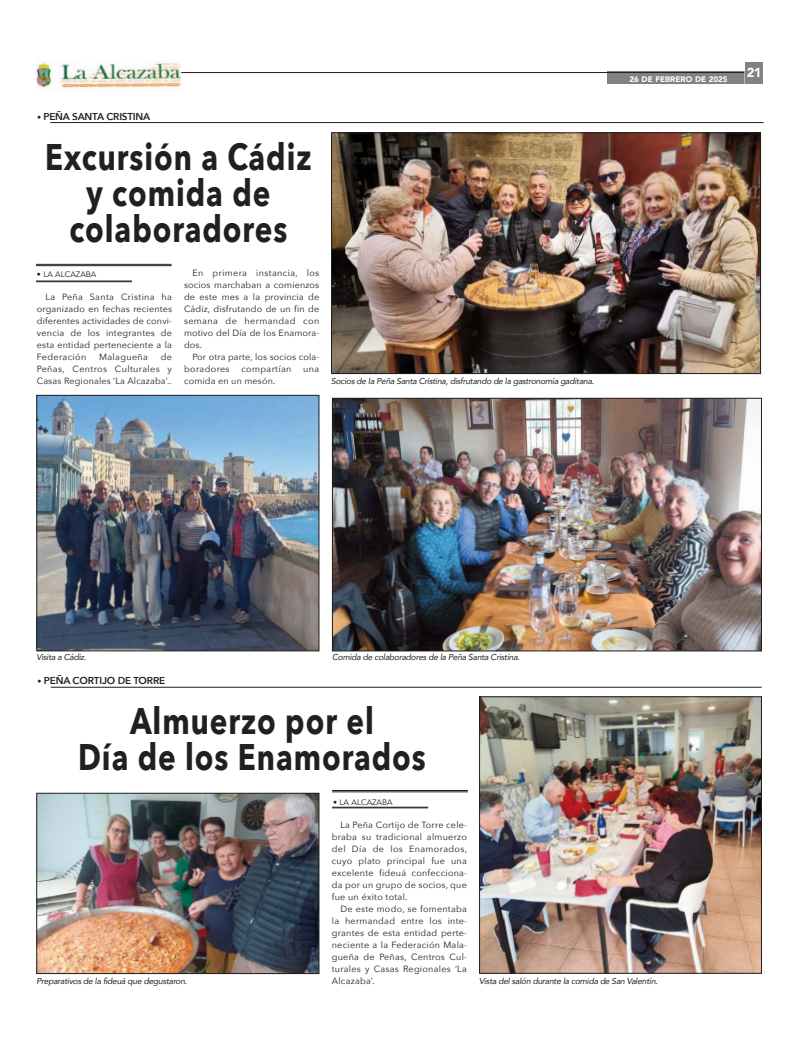
<style>
.page{position:relative;width:800px;height:1049px;background:#fff}
.page>*{position:absolute;margin:0;border:0;box-sizing:border-box;transform-origin:0 0}
.t1{font:700 37px/36px "Avenir Next";letter-spacing:.03em;color:#221f1f;text-align:center;scale:.8 1}
.t2{font:900 13px "Avenir";color:#fff}
.t3{font:600 10px "Avenir Next";letter-spacing:-.02em;color:#221f1f}
.t4{font:9px/12px "Avenir Next";letter-spacing:.03em;color:#221f1f;text-align:justify}
.t5{font:italic 8.5px "Avenir";letter-spacing:-.03em;color:#221f1f}
.t6{font:8px "Avenir";color:#221f1f}
.t7{font:900 8px "Avenir";color:#fff}
.s1{font-family:"Avenir";font-weight:400;font-size:8px}
</style>
<div class="page">
<div style="left:607px;top:72px;width:143px;height:12px;background:#808284"></div>
<hr style="left:181px;top:72px;width:563px;height:1px;background:#221f1f">
<svg style="left:744px;top:71px;width:1px;height:13px"></svg>
<div style="left:745px;top:63px;width:18px;height:21px;background:#808284"></div>
<img style="left:37px;top:60px;width:144px;height:31px">
<hr style="left:51px;top:687px;width:710px;height:1px;background:#221f1f">
<img style="left:38px;top:795px;width:279px;height:177px">
<div style="left:36px;top:793px;width:283px;height:181px;border:1px solid #221f1f"></div>
<hr style="left:36px;top:264px;width:135px;height:1px;background:#221f1f">
<hr style="left:36px;top:265px;width:135px;height:1px;background:#221f1f">
<hr style="left:36px;top:281px;width:96px;height:1px;background:#221f1f">
<hr style="left:332px;top:790px;width:135px;height:1px;background:#221f1f">
<hr style="left:332px;top:792px;width:135px;height:1px;background:#221f1f">
<hr style="left:332px;top:807px;width:96px;height:1px;background:#221f1f">
<hr style="left:332px;top:808px;width:96px;height:1px;background:#221f1f">
<hr style="left:50px;top:122px;width:713px;height:1px;background:#221f1f">
<img style="left:39px;top:397px;width:278px;height:252px">
<div style="left:37px;top:395px;width:282px;height:256px;border:1px solid #221f1f"></div>
<img style="left:481px;top:698px;width:278px;height:273px">
<div style="left:479px;top:696px;width:282px;height:277px;border:1px solid #221f1f"></div>
<img style="left:334px;top:400px;width:425px;height:249px">
<div style="left:332px;top:398px;width:429px;height:253px;border:1px solid #221f1f"></div>
<img style="left:333px;top:135px;width:425px;height:237px">
<div style="left:331px;top:133px;width:429px;height:241px;border:1px solid #221f1f"></div>
<p class="t3" style="left:37px;top:110px;width:115px"><span class="s1">ï</span> PEÑA SANTA CRISTINA</p>
<h1 class="t1" style="left:45px;top:142px;width:335px">Excursión a Cádiz y comida de colaboradores</h1>
<p class="t6" style="left:37px;top:270px;width:61px">ï LA ALCAZABA</p>
<p class="t4" style="left:37px;top:292px;width:137px;text-indent:9px">La Peña Santa Cristina ha organizado en fechas recientes diferentes actividades de convi&shy;vencia de los integrantes de esta entidad perteneciente a la Federación</p>
<p class="t4" style="left:37px;top:352px;width:137px;text-indent:124px">de Peñas, Centros Culturales y Casas Regionales ‘La Alcazaba’..</p>
<p class="t4" style="left:99px;top:352px;width:50px">Malagueña</p>
<p class="t4" style="left:184px;top:268px;width:137px;text-indent:9px">En primera instancia, los socios marchaban a comienzos de este mes a la provincia de Cádiz, disfrutando de un fin de semana de hermandad con motivo del Día de los Enamora&shy;dos.</p>
<p class="t4" style="left:184px;top:352px;width:137px;text-indent:9px">Por otra parte, los socios cola&shy;boradores</p>
<p class="t4" style="left:241px;top:364px;width:52px">compartían</p>
<p class="t4" style="left:303px;top:364px;width:17px">una</p>
<p class="t4" style="left:184px;top:376px;width:93px">comida en un mesón.</p>
<p class="t5" style="left:331px;top:377px;width:264px">Socios de la Peña Santa Cristina, disfrutando de la gastronomía gaditana.</p>
<p class="t7" style="left:629px;top:75px;width:100px">26 DE FEBRERO DE 2025</p>
<h2 class="t2" style="left:746px;top:65px;width:16px">21</h2>
<p class="t5" style="left:37px;top:653px;width:51px">Visita a Cádiz.</p>
<p class="t3" style="left:37px;top:675px;width:129px"><span class="s1">ï</span> PEÑA CORTIJO DE TORRE</p>
<p class="t5" style="left:332px;top:653px;width:189px">Comida de colaboradores de la Peña Santa Cristina.</p>
<h1 class="t1" style="left:78px;top:706px;width:436px">Almuerzo por el<br>Día de los Enamorados</h1>
<p class="t5" style="left:36px;top:977px;width:152px">Preparativos de la fideuá que degustaron.</p>
<p class="t6" style="left:333px;top:797px;width:61px">ï LA ALCAZABA</p>
<p class="t4" style="left:332px;top:820px;width:137px;text-indent:9px">La Peña Cortijo de Torre cele&shy;braba su tradicional almuerzo del Día de los Enamorados, cuyo plato principal fue una excelente fideuá confecciona&shy;da por un grupo de socios, que fue un éxito total.</p>
<p class="t4" style="left:332px;top:904px;width:137px;text-indent:9px">De este modo, se fomentaba la hermandad entre los inte&shy;grantes de esta entidad perte&shy;neciente a la Federación Mala&shy;gueña de Peñas, Centros Cul&shy;turales y Casas Regionales ‘La Alcazaba’.</p>
<p class="t5" style="left:479px;top:977px;width:180px">Vista del salón durante la comida de San Valentín.</p>
</div>
